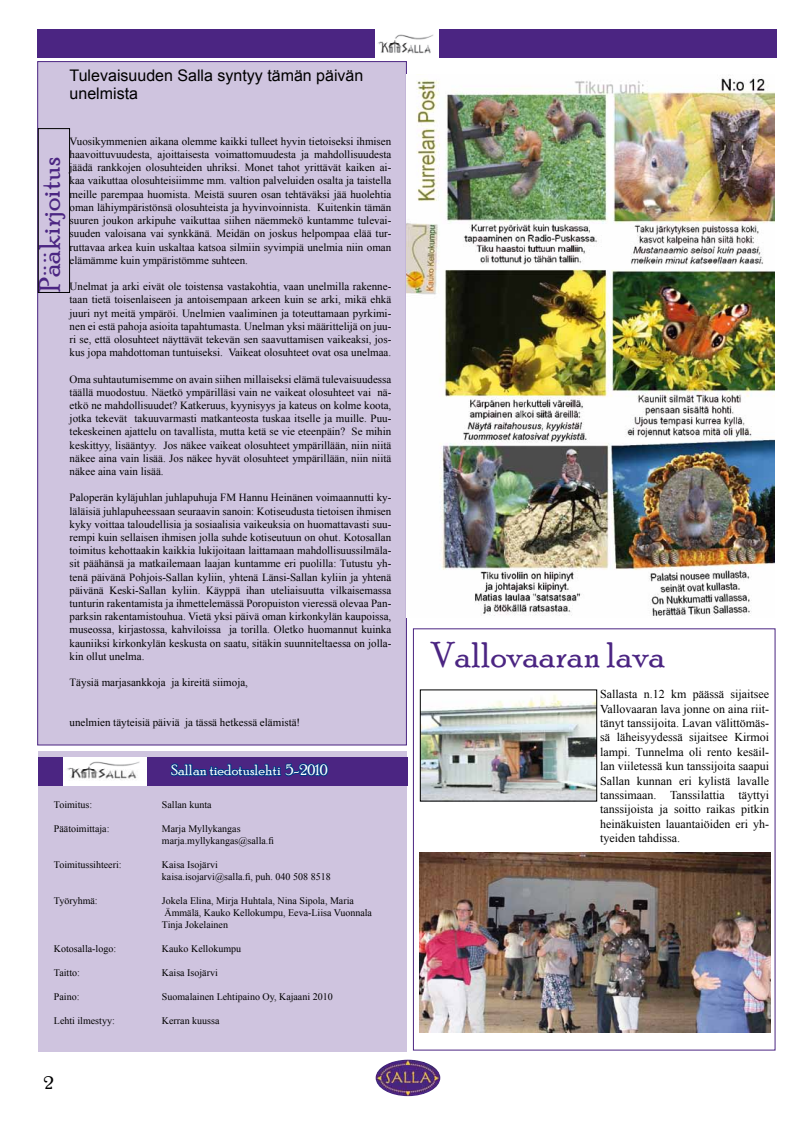
<style>
.page{position:relative;width:794px;height:1134px;background:#fff}
.page>*{position:absolute;margin:0;border:0;box-sizing:border-box;transform-origin:0 0}
.t1{font:36px "Poor Richard";color:#4b2582}
.t2{font:30px "Poor Richard";color:#4b2582}
.t3{font:18px "Poor Richard";color:#000}
.t4{font:16px/18.4px "Arial";color:#000}
.t5{font:15px "Poor Richard";color:#fff}
.t6{font:12px/14.4px "Times New Roman";color:#000;text-align:justify}
.t7{font:11px/13.2px "Times New Roman";color:#000;text-align:justify}
.t8{font:10px/12px "Times New Roman";color:#000}
</style>
<div class="page">
<img style="left:375px;top:1060px;width:65px;height:36px">
<div style="left:37px;top:30px;width:739px;height:28px;background:#4b2582"></div>
<img style="left:375px;top:30px;width:63px;height:28px">
<div style="left:37px;top:61px;width:370px;height:684px;background:#cfc4df;border:1px solid #4b2582"></div>
<div style="left:38px;top:751px;width:369px;height:301px;background:#cfc4df"></div>
<div style="left:38px;top:757px;width:370px;height:28px;background:#4b2582"></div>
<img style="left:63px;top:757px;width:83px;height:28px">
<svg style="left:170px;top:763px;width:159px;height:14px"></svg>
<img style="left:407px;top:75px;width:367px;height:541px">
<img style="left:422px;top:694px;width:173px;height:105px">
<div style="left:420px;top:689px;width:177px;height:112px;border:1px solid #000"></div>
<img style="left:420px;top:852px;width:351px;height:180px">
<div style="left:38px;top:128px;width:32px;height:165px;border:1px solid #000"></div>
<h3 class="t4" style="left:70px;top:66px;width:295px">Tulevaisuuden Salla syntyy tämän päivän unelmista</h3>
<p class="t7" style="left:70px;top:134px;width:323px">Vuosikymmenien aikana olemme kaikki tulleet hyvin tietoiseksi ihmisen haavoittuvuudesta, ajoittaisesta voimattomuudesta ja mahdollisuudesta jäädä rankkojen olosuhteiden uhriksi. Monet tahot yrittävät kaiken ai&shy;kaa vaikuttaa olosuhteisiimme mm. valtion palveluiden osalta ja taistella meille parempaa huomista. Meistä suuren osan tehtäväksi jää huolehtia oman lähiympäristönsä olosuhteista ja hyvinvoinnista. Kuitenkin tämän suuren joukon arkipuhe vaikuttaa siihen näemmekö kuntamme tulevai&shy;suuden valoisana vai synkkänä. Meidän on joskus helpompaa elää tur&shy;ruttavaa arkea kuin uskaltaa katsoa silmiin syvimpiä unelmia niin oman elämämme kuin ympäristömme suhteen.</p>
<p class="t7" style="left:70px;top:280px;width:323px">Unelmat ja arki eivät ole toistensa vastakohtia, vaan unelmilla rakenne&shy;taan tietä toisenlaiseen ja antoisempaan arkeen kuin se arki, mikä ehkä juuri nyt meitä ympäröi. Unelmien vaaliminen ja toteuttamaan pyrkimi&shy;nen ei estä pahoja asioita tapahtumasta. Unelman yksi määrittelijä on juu&shy;ri se, että olosuhteet näyttävät tekevän sen saavuttamisen vaikeaksi, jos&shy;kus jopa mahdottoman tuntuiseksi. Vaikeat olosuhteet ovat osa unelmaa.</p>
<p class="t7" style="left:70px;top:372px;width:323px">Oma suhtautumisemme on avain siihen millaiseksi elämä tulevaisuudessa täällä muodostuu. Näetkö ympärilläsi vain ne vaikeat olosuhteet vai nä&shy;etkö ne mahdollisuudet? Katkeruus, kyynisyys ja kateus on kolme koota, jotka tekevät takuuvarmasti matkanteosta tuskaa itselle ja muille. Puu&shy;tekeskeinen ajattelu on tavallista, mutta ketä se vie eteenpäin? Se mihin keskittyy, lisääntyy. Jos näkee vaikeat olosuhteet ympärillään, niin niitä näkee aina vain lisää. Jos näkee hyvät olosuhteet ympärillään, niin niitä näkee aina vain lisää.</p>
<p class="t7" style="left:70px;top:491px;width:323px">Paloperän kyläjuhlan juhlapuhuja FM Hannu Heinänen voimaannutti ky&shy;läläisiä juhlapuheessaan seuraavin sanoin: Kotiseudusta tietoisen ihmisen kyky voittaa taloudellisia ja sosiaalisia vaikeuksia on huomattavasti suu&shy;rempi kuin sellaisen ihmisen jolla suhde kotiseutuun on ohut. Kotosallan toimitus kehottaakin kaikkia lukijoitaan laittamaan mahdollisuussilmäla&shy;sit päähänsä ja matkailemaan laajan kuntamme eri puolilla: Tutustu yh&shy;tenä päivänä Pohjois-Sallan kyliin, yhtenä Länsi-Sallan kyliin ja yhtenä päivänä Keski-Sallan kyliin. Käyppä ihan uteliaisuutta vilkaisemassa tunturin rakentamista ja ihmettelemässä Poropuiston vieressä olevaa Pan&shy;parksin rakentamistouhua. Vietä yksi päivä oman kirkonkylän kaupoissa, museossa, kirjastossa, kahviloissa ja torilla. Oletko huomannut kuinka kauniiksi kirkonkylän keskusta on saatu, sitäkin suunniteltaessa on jolla&shy;kin ollut unelma.</p>
<p class="t7" style="left:70px;top:676px;width:180px">Täysiä marjasankkoja ja kireitä siimoja,</p>
<p class="t7" style="left:70px;top:715px;width:232px">unelmien täyteisiä päiviä ja tässä hetkessä elämistä!</p>
<h2 class="t2" style="left:32px;top:292px;width:136px;rotate:-90deg">Pääkirjoitus</h2>
<h3 class="t5" style="left:171px;top:761px;width:158px">Sallan tiedotuslehti 5-2010</h3>
<p class="t8" style="left:54px;top:799px;width:40px">Toimitus:</p>
<p class="t8" style="left:162px;top:799px;width:51px">Sallan kunta</p>
<p class="t8" style="left:54px;top:823px;width:57px">Päätoimittaja:</p>
<p class="t8" style="left:162px;top:823px;width:113px">Marja Myllykangas marja.myllykangas@salla.fi</p>
<p class="t8" style="left:54px;top:859px;width:69px">Toimitussihteeri:</p>
<p class="t8" style="left:162px;top:859px;width:170px">Kaisa Isojärvi<br>kaisa.isojarvi@salla.fi, puh. 040 508 8518</p>
<p class="t8" style="left:54px;top:895px;width:45px">Työryhmä:</p>
<p class="t8" style="left:162px;top:895px;width:211px">Jokela Elina, Mirja Huhtala, Nina Sipola, Maria<br>Ämmälä, Kauko Kellokumpu, Eeva-Liisa Vuonnala<br>Tinja Jokelainen</p>
<p class="t8" style="left:54px;top:943px;width:64px">Kotosalla-logo:</p>
<p class="t8" style="left:162px;top:943px;width:81px">Kauko Kellokumpu</p>
<p class="t8" style="left:54px;top:967px;width:27px">Taitto:</p>
<p class="t8" style="left:162px;top:967px;width:57px">Kaisa Isojärvi</p>
<p class="t8" style="left:54px;top:991px;width:27px">Paino:</p>
<p class="t8" style="left:162px;top:991px;width:172px">Suomalainen Lehtipaino Oy, Kajaani 2010</p>
<p class="t8" style="left:54px;top:1015px;width:62px">Lehti ilmestyy:</p>
<p class="t8" style="left:162px;top:1015px;width:59px">Kerran kuussa</p>
<h3 class="t3" style="left:44px;top:1073px;width:11px">2</h3>
<h1 class="t1" style="left:431px;top:634px;width:236px">Vallovaaran lava</h1>
<p class="t6" style="left:600px;top:687px;width:170px">Sallasta n.12 km päässä sijaitsee Vallovaaran lava jonne on aina riit&shy;tänyt tanssijoita. Lavan välittömäs&shy;sä läheisyydessä sijaitsee Kirmoi lampi. Tunnelma oli rento kesäil&shy;lan viiletessä kun tanssijoita saapui Sallan kunnan eri kylistä lavalle tanssimaan. Tanssilattia täyttyi tanssijoista ja soitto raikas pitkin heinäkuisten lauantaiöiden eri yh&shy;tyeiden tahdissa.</p>
</div>
